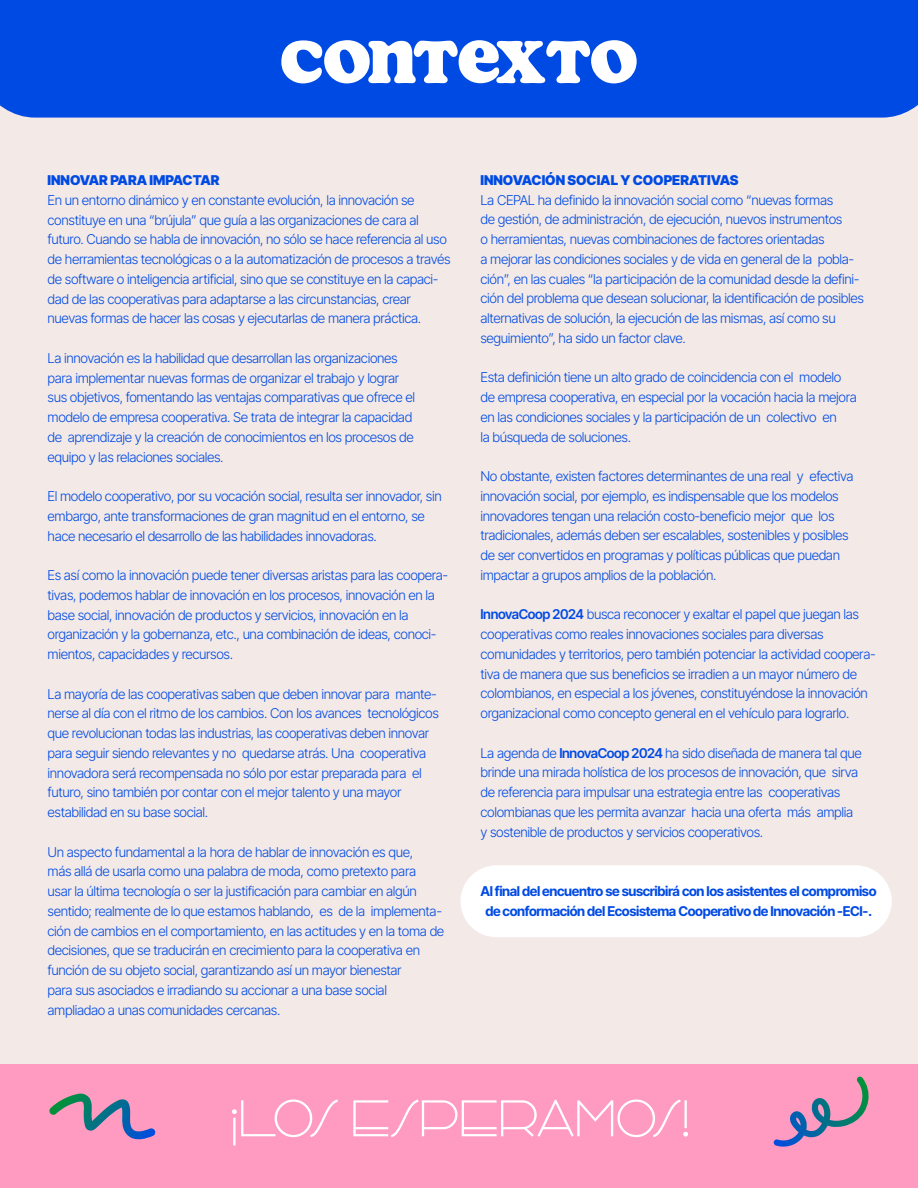
<style>
.page{position:relative;width:918px;height:1188px;background:#f3e9e6}
.page>*{position:absolute;margin:0;border:0;box-sizing:border-box;transform-origin:0 0}
.t1{font:60.6px "Soap";color:#fff}
.t2{font:300 55.5px "Arbotek";letter-spacing:-.04em;color:#fff}
.t3{font:300 13.5px/19.8px "Inter Tight";letter-spacing:-.025em;color:#004ae4}
.t4{font:700 13.5px/19.8px "Inter Tight";letter-spacing:-.025em;color:#004ae4;text-align:center}
.t5{font:900 13.5px "Inter Tight";color:#004ae4}
.s1{font-weight:600}
</style>
<div class="page">
<div style="left:0;top:1065px;width:918px;height:123px;background:#ff9bc1"></div>
<div style="left:0;top:0;width:918px;height:118px;background:#004ae4"></div>
<svg style="left:49px;top:1094px;width:106px;height:46px"></svg>
<svg style="left:773px;top:1077px;width:96px;height:70px"></svg>
<div style="left:460px;top:865px;width:432px;height:72px;background:#fff;border-radius:36px"></div>
<h1 class="t1" style="left:281px;top:27px;width:358px">CONTEXTO</h1>
<p class="t5" style="left:48px;top:170px;width:173px">INNOVAR PARA IMPACTAR</p>
<p class="t3" style="left:48px;top:190px;width:404px">En un entorno dinámico y en constante evolución, la innovación se constituye en una “brújula” que guía a las organizaciones de cara al futuro. Cuando se habla de innovación, no sólo se hace referencia al uso de herramientas tecnológicas o a la automatización de procesos a través de software o inteligencia artificial, sino que se constituye en la capaci&shy;dad de las cooperativas para adaptarse a las circunstancias, crear nuevas formas de hacer las cosas y ejecutarlas de manera práctica.</p>
<p class="t3" style="left:48px;top:348px;width:369px">La innovación es la habilidad que desarrollan las organizaciones para implementar nuevas formas de organizar el trabajo y lograr sus objetivos, fomentando las ventajas comparativas que ofrece el modelo de empresa cooperativa. Se trata de integrar la capacidad de aprendizaje y la creación de conocimientos en los procesos de equipo y las relaciones sociales.</p>
<p class="t3" style="left:48px;top:486px;width:396px">El modelo cooperativo, por su vocación social, resulta ser innovador, sin embargo, ante transformaciones de gran magnitud en el entorno, se hace necesario el desarrollo de las habilidades innovadoras.</p>
<p class="t3" style="left:48px;top:565px;width:402px">Es así como la innovación puede tener diversas aristas para las coopera&shy;tivas, podemos hablar de innovación en los procesos, innovación en la base social, innovación de productos y servicios, innovación en la organización y la gobernanza, etc., una combinación de ideas, conoci&shy;mientos, capacidades y recursos.</p>
<p class="t3" style="left:48px;top:683px;width:393px">La mayoría de las cooperativas saben que deben innovar para mante&shy;nerse al día con el ritmo de los cambios. Con los avances tecnológicos que revolucionan todas las industrias, las cooperativas deben innovar para seguir siendo relevantes y no quedarse atrás. Una cooperativa innovadora será recompensada no sólo por estar preparada para el futuro, sino también por contar con el mejor talento y una mayor estabilidad en su base social.</p>
<p class="t3" style="left:48px;top:841px;width:398px">Un aspecto fundamental a la hora de hablar de innovación es que,<br>más allá de usarla como una palabra de moda, como pretexto para<br>usar la última tecnología o ser la justificación para cambiar en algún sentido; realmente de lo que estamos hablando, es de la implementa&shy;ción de cambios en el comportamiento, en las actitudes y en la toma de decisiones, que se traducirán en crecimiento para la cooperativa en función de su objeto social, garantizando así un mayor bienestar<br>para sus asociados e irradiando su accionar a una base social ampliadao a unas comunidades cercanas.</p>
<p class="t5" style="left:480px;top:170px;width:259px">INNOVACIÓN SOCIAL Y COOPERATIVAS</p>
<p class="t3" style="left:480px;top:189px;width:385px">La CEPAL ha definido la innovación social como “nuevas formas<br>de gestión, de administración, de ejecución, nuevos instrumentos<br>o herramientas, nuevas combinaciones de factores orientadas<br>a mejorar las condiciones sociales y de vida en general de la pobla&shy;ción”, en las cuales “la participación de la comunidad desde la defini&shy;ción del problema que desean solucionar, la identificación de posibles alternativas de solución, la ejecución de las mismas, así como su seguimiento”, ha sido un factor clave.</p>
<p class="t3" style="left:480px;top:367px;width:378px">Esta definición tiene un alto grado de coincidencia con el modelo de empresa cooperativa, en especial por la vocación hacia la mejora en las condiciones sociales y la participación de un colectivo en<br>la búsqueda de soluciones.</p>
<p class="t3" style="left:480px;top:466px;width:375px">No obstante, existen factores determinantes de una real y efectiva innovación social, por ejemplo, es indispensable que los modelos innovadores tengan una relación costo-beneficio mejor que los tradicionales, además deben ser escalables, sostenibles y posibles de ser convertidos en programas y políticas públicas que puedan impactar a grupos amplios de la población.</p>
<p class="t3" style="left:480px;top:604px;width:397px"><span class="s1">InnovaCoop 2024</span> busca reconocer y exaltar el papel que juegan las cooperativas como reales innovaciones sociales para diversas comunidades y territorios, pero también potenciar la actividad coopera&shy;tiva de manera que sus beneficios se irradien a un mayor número de colombianos, en especial a los jóvenes, constituyéndose la innovación organizacional como concepto general en el vehículo para lograrlo.</p>
<p class="t3" style="left:480px;top:742px;width:383px">La agenda de <span class="s1">InnovaCoop 2024</span> ha sido diseñada de manera tal que brinde una mirada holística de los procesos de innovación, que sirva de referencia para impulsar una estrategia entre las cooperativas colombianas que les permita avanzar hacia una oferta más amplia y sostenible de productos y servicios cooperativos.</p>
<p class="t4" style="left:481px;top:881px;width:398px">Al final del encuentro se suscribirá con los asistentes el compromiso de conformación del Ecosistema Cooperativo de Innovación -ECI-.</p>
<h2 class="t2" style="left:230px;top:1087px;width:462px">¡LOS ESPERAMOS!</h2>
</div>
